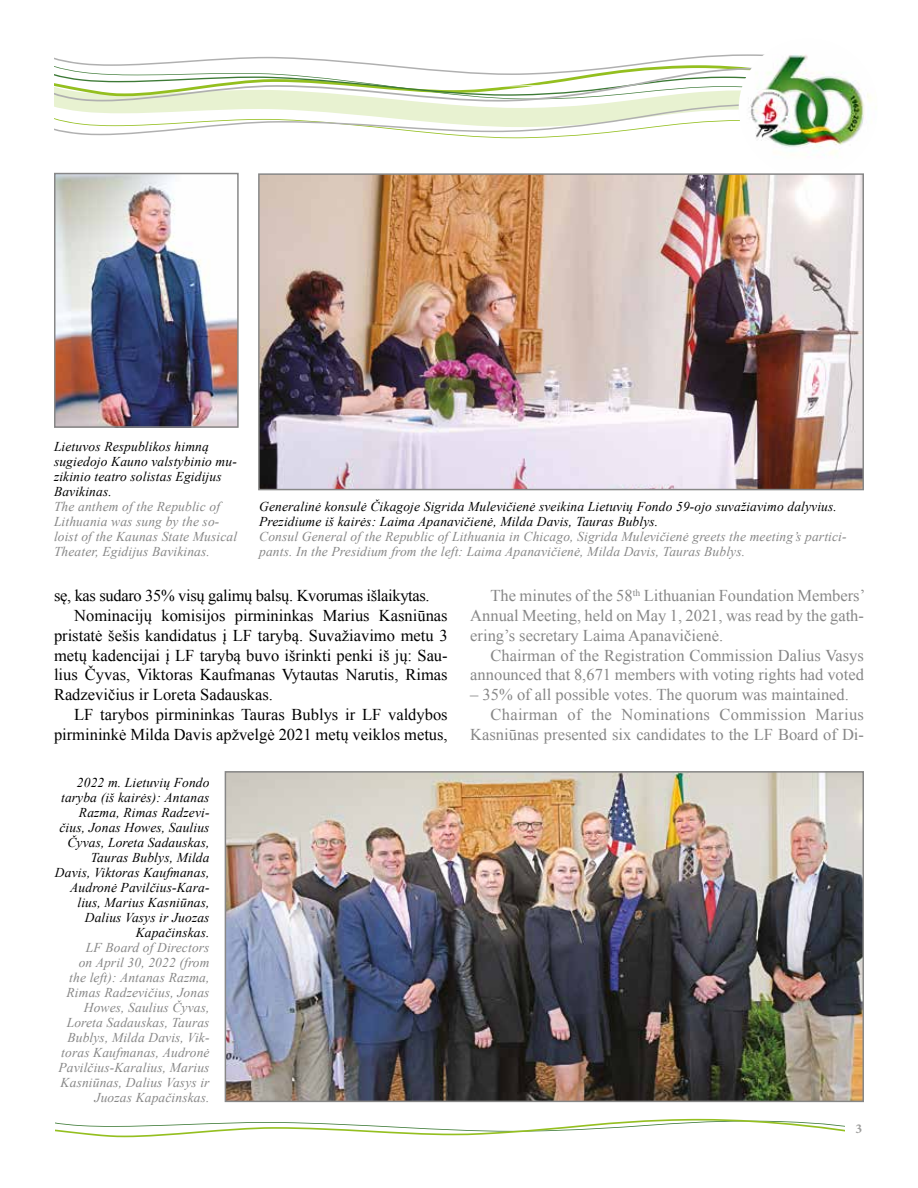
<style>
.page{position:relative;width:918px;height:1188px;background:#fff}
.page>*{position:absolute;margin:0;border:0;box-sizing:border-box;transform-origin:0 0}
.t1{font:16.5px/19.8px "Times New Roman";color:#878787;text-align:justify}
.t2{font:16.5px "Times New Roman";color:#000}
.t3{font:16.5px "Times New Roman";letter-spacing:-.02em;color:#000}
.t4{font:16.5px "Times New Roman";letter-spacing:.02em;color:#878787}
.t5{font:italic 13.5px/15px "Times New Roman";letter-spacing:.01em;color:#878787}
.t6{font:italic 13.5px/15px "Times New Roman";letter-spacing:.01em;color:#000}
.t7{font:700 13.5px "Minion Pro";color:#9d9d9c}
</style>
<div class="page">
<svg style="left:55px;top:1119px;width:790px;height:18px"></svg>
<img style="left:57px;top:176px;width:179px;height:249px">
<div style="left:54px;top:173px;width:185px;height:255px;border:2px solid #878787"></div>
<img style="left:228px;top:774px;width:633px;height:325px">
<div style="left:225px;top:771px;width:639px;height:331px;border:2px solid #878787"></div>
<img style="left:261px;top:176px;width:600px;height:311px">
<div style="left:258px;top:173px;width:606px;height:317px;border:2px solid #878787"></div>
<svg style="left:54px;top:54px;width:685px;height:84px"></svg>
<img style="left:739px;top:54px;width:132px;height:102px">
<p class="t6" style="left:54px;top:438px;width:184px">Lietuvos Respublikos himną sugiedojo Kauno valstybinio mu&shy;zikinio teatro solistas Egidijus<br>Bavikinas.</p>
<p class="t5" style="left:54px;top:498px;width:185px">The anthem of the Republic of<br>Lithuania was sung by the so&shy;loist of the Kaunas State Musical<br>Theater, Egidijus Bavikinas.</p>
<p class="t6" style="left:259px;top:499px;width:579px">Generalinė konsulė Čikagoje Sigrida Mulevičienė sveikina Lietuvių Fondo 59-ojo suvažiavimo dalyvius.<br>Prezidiume iš kairės: Laima Apanavičienė, Milda Davis, Tauras Bublys.</p>
<p class="t5" style="left:259px;top:529px;width:589px">Consul General of the Republic of Lithuania in Chicago, Sigrida Mulevičienė greets the meeting’s partici&shy;pants. In the Presidium from the left: Laima Apanavičienė, Milda Davis, Tauras Bublys.</p>
<p class="t1" style="left:470px;top:586px;width:396px;text-indent:20px">The minutes of the 58<sup>th</sup> Lithuanian Foundation Members’ Annual Meeting, held on May 1, 2021, was read by the gath&shy;ering’s secretary Laima Apanavičienė.</p>
<p class="t1" style="left:470px;top:645px;width:395px;text-align:right">Chairman of the Registration Commission Dalius Vasys announced that 8,671 members with voting rights had voted</p>
<p class="t1" style="left:470px;top:685px;width:380px">– 35% of all possible votes. The quorum was maintained.</p>
<p class="t4" style="left:491px;top:703px;width:375px">Chairman of the Nominations Commission Marius</p>
<p class="t1" style="left:470px;top:724px;width:395px">Kasniūnas presented six candidates to the LF Board of Di-</p>
<p class="t3" style="left:54px;top:585px;width:377px">sę, kas sudaro 35% visų galimų balsų. Kvorumas išlaikytas.</p>
<p class="t2" style="left:74px;top:604px;width:375px">Nominacijų komisijos pirmininkas Marius Kasniūnas</p>
<p class="t2" style="left:54px;top:624px;width:395px">pristatė šešis kandidatus į LF tarybą. Suvažiavimo metu 3</p>
<p class="t2" style="left:54px;top:644px;width:395px">metų kadencijai į LF tarybą buvo išrinkti penki iš jų: Sau-</p>
<p class="t2" style="left:54px;top:664px;width:395px">lius Čyvas, Viktoras Kaufmanas Vytautas Narutis, Rimas</p>
<p class="t2" style="left:54px;top:684px;width:221px">Radzevičius ir Loreta Sadauskas.</p>
<p class="t2" style="left:74px;top:703px;width:375px">LF tarybos pirmininkas Tauras Bublys ir LF valdybos</p>
<p class="t2" style="left:54px;top:723px;width:395px">pirmininkė Milda Davis apžvelgė 2021 metų veiklos metus,</p>
<p class="t6" style="left:55px;top:775px;width:156px;text-align:right">2022 m. Lietuvių Fondo taryba (iš kairės): Antanas<br>Razma, Rimas Radzevi&shy;čius, Jonas Howes, Saulius<br>Čyvas, Loreta Sadauskas,<br>Tauras Bublys, Milda<br>Davis, Viktoras Kaufmanas,<br>Audronė Pavilčius-Kara&shy;lius, Marius Kasniūnas,<br>Dalius Vasys ir Juozas<br>Kapačinskas.</p>
<p class="t5" style="left:58px;top:940px;width:153px;text-align:right">LF Board of Directors<br>on April 30, 2022 (from<br>the left): Antanas Razma,<br>Rimas Radzevičius, Jonas<br>Howes, Saulius Čyvas,<br>Loreta Sadauskas, Tauras<br>Bublys, Milda Davis, Vik&shy;toras Kaufmanas, Audronė<br>Pavilčius-Karalius, Marius<br>Kasniūnas, Dalius Vasys ir<br>Juozas Kapačinskas.</p>
<p class="t7" style="left:855px;top:1121px;width:8px">3</p>
</div>
